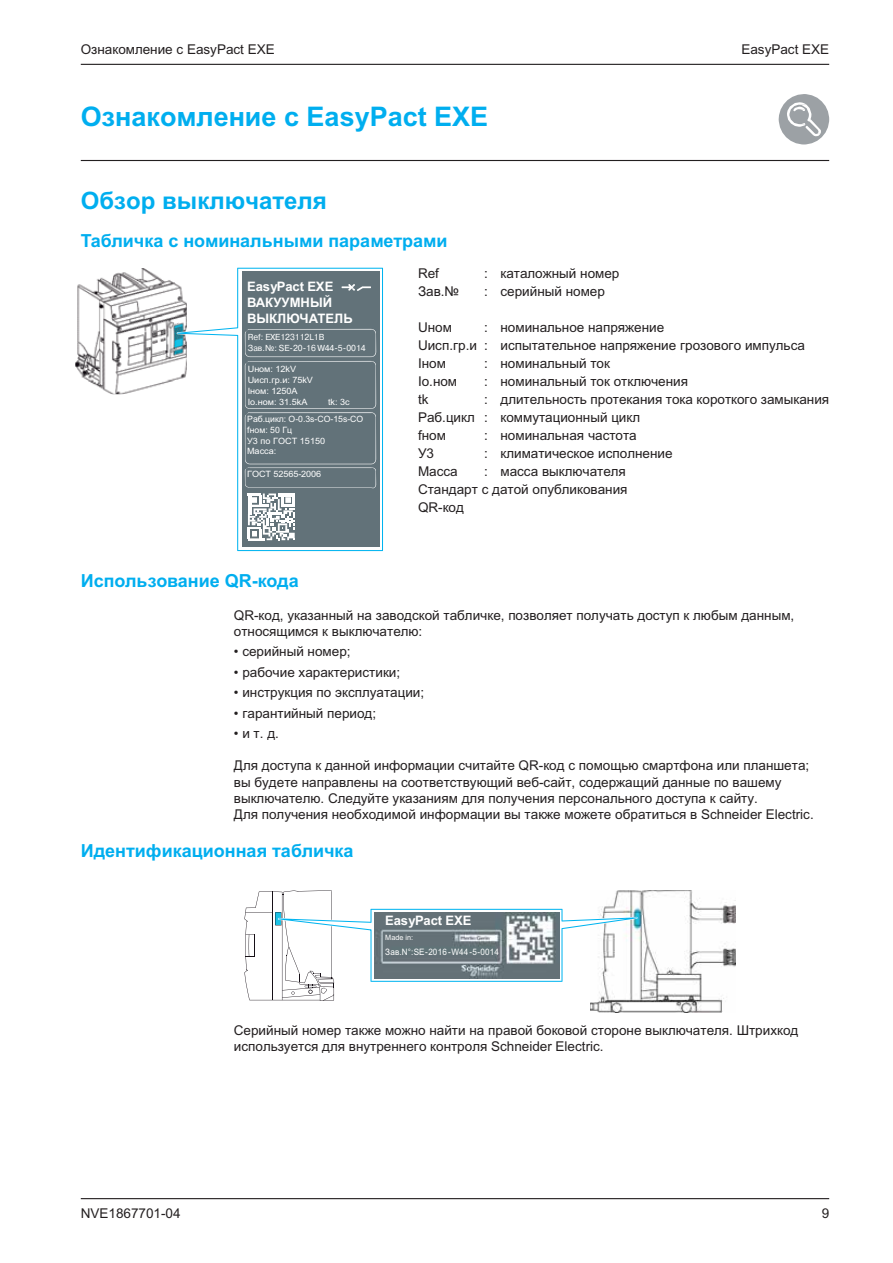
<style>
.page{position:relative;width:893px;height:1263px;background:#fff}
.page>*{position:absolute;margin:0;border:0;box-sizing:border-box;transform-origin:0 0}
.t1{font:700 27px "Arial MT Pro Cyr";color:#00aeef}
.t2{font:700 24px "Arial MT Pro Cyr";color:#00aeef}
.t3{font:700 18px "Arial MT Pro Cyr";color:#00aeef}
.t4{font:13.5px/18px "Arial MT Pro Cyr";color:#231f20}
.t5{font:700 13.05px/15.6px "Arial";color:#fff}
.t6{font:8.85px "Arial";letter-spacing:.02em;color:#fff;scale:.92 1}
.t7{font:8.7px/10.9px "Arial";color:#fff;scale:1.05 1}
.t8{font:8.7px/10.5px "Pragmatica C";color:#fff;scale:.96 1}
.t9{font:8.7px/10.6px "Arial";color:#fff}
.t10{font:7.35px "Arial";letter-spacing:-.005em;color:#fff}
</style>
<div class="page">
<hr style="left:81px;top:64px;width:748px;height:1px;background:#231f20">
<hr style="left:81px;top:1198px;width:748px;height:1px;background:#231f20">
<hr style="left:81px;top:160px;width:748px;height:1px;background:#231f20">
<svg style="left:779px;top:94px;width:50px;height:50px"></svg>
<img style="left:75px;top:268px;width:102px;height:126px">
<svg style="left:177px;top:268px;width:206px;height:283px"></svg>
<div style="left:242px;top:272px;width:137px;height:275px;background:#627279"></div>
<svg style="left:341px;top:284px;width:30px;height:7px"></svg>
<svg style="left:245px;top:329px;width:131px;height:211px"></svg>
<img style="left:590px;top:890px;width:146px;height:122px">
<svg style="left:244px;top:890px;width:394px;height:111px"></svg>
<img style="left:374px;top:912px;width:185px;height:66px">
<p class="t4" style="left:81px;top:41px;width:196px">Ознакомление с EasyPact EXE</p>
<p class="t4" style="left:741px;top:41px;width:89px">EasyPact EXE</p>
<h1 class="t1" style="left:81px;top:101px;width:409px">Ознакомление с EasyPact EXE</h1>
<h2 class="t2" style="left:81px;top:186px;width:248px">Обзор выключателя</h2>
<h3 class="t3" style="left:81px;top:230px;width:368px">Табличка с номинальными параметрами</h3>
<p class="t5" style="left:247px;top:279px;width:88px">EasyPact EXE</p>
<p class="t4" style="left:418px;top:265px;width:23px">Ref</p>
<p class="t4" style="left:484px;top:265px;width:137px">: каталожный номер</p>
<p class="t4" style="left:418px;top:283px;width:43px">Зав.№</p>
<p class="t4" style="left:484px;top:283px;width:122px">: серийный номер</p>
<p class="t4" style="left:418px;top:319px;width:35px">Uном</p>
<p class="t5" style="left:281px;top:271px;width:88px">EasyPact EXE</p>
<p class="t5" style="left:281px;top:287px;width:107px">ВАКУУМНЫЙ<br>ВЫКЛЮЧАТЕЛЬ</p>
<p class="t5" style="left:247px;top:295px;width:107px">ВАКУУМНЫЙ<br>ВЫКЛЮЧАТЕЛЬ</p>
<p class="t4" style="left:418px;top:319px;width:388px;text-indent:66px">: номинальное напряжение<br>Uисп.гр.и : испытательное напряжение грозового импульса<br>Iном</p>
<p class="t8" style="left:248px;top:332px;width:124px">Ref: EXE123112L1B<br>Зав.№: SE-20-16 W44-5-0014</p>
<p class="t4" style="left:484px;top:355px;width:127px">: номинальный ток</p>
<p class="t7" style="left:248px;top:364px;width:64px">Uном: 12kV<br>Uисп.гр.и: 75kV<br>Iном: 1250A<br>Iо.ном: 31.5kA</p>
<p class="t4" style="left:418px;top:373px;width:41px">Iо.ном</p>
<p class="t4" style="left:484px;top:373px;width:206px">: номинальный ток отключения</p>
<p class="t4" style="left:418px;top:391px;width:12px">tk</p>
<p class="t7" style="left:281px;top:378px;width:49px">Iном: 1250A</p>
<p class="t9" style="left:281px;top:416px;width:46px">fном: 50 Гц</p>
<p class="t7" style="left:281px;top:438px;width:30px">Масса:</p>
<p class="t4" style="left:418px;top:391px;width:413px;text-indent:66px">: длительность протекания тока короткого замыкания<br>Раб.цикл : коммутационный цикл<br>fном</p>
<p class="t7" style="left:247px;top:393px;width:112px;line-height:16.8px;text-indent:81px">tk: 3с<br>Раб.цикл: O-0.3s-CO-15s-CO</p>
<p class="t9" style="left:247px;top:424px;width:80px">fном: 50 Гц<br>У3 по ГОСТ 15150<br>Масса:</p>
<p class="t7" style="left:247px;top:469px;width:72px">ГОСТ 52565-2006</p>
<p class="t4" style="left:484px;top:427px;width:154px">: номинальная частота</p>
<p class="t4" style="left:418px;top:445px;width:18px">У3</p>
<p class="t4" style="left:484px;top:445px;width:190px">: климатическое исполнение</p>
<p class="t4" style="left:418px;top:463px;width:41px">Масса</p>
<p class="t4" style="left:418px;top:463px;width:211px;text-indent:66px">: масса выключателя<br>Стандарт с датой опубликования<br>QR-код</p>
<h3 class="t3" style="left:81px;top:570px;width:219px">Использование QR-кода</h3>
<p class="t4" style="left:234px;top:607px;width:562px;line-height:16.2px">QR-код, указанный на заводской табличке, позволяет получать доступ к любым данным, относящимся к выключателю:</p>
<p class="t4" style="left:234px;top:643px;width:118px">• серийный номер;</p>
<p class="t4" style="left:234px;top:664px;width:168px">• рабочие характеристики;</p>
<p class="t4" style="left:234px;top:684px;width:192px">• инструкция по эксплуатации;</p>
<p class="t4" style="left:234px;top:704px;width:144px">• гарантийный период;</p>
<p class="t4" style="left:234px;top:725px;width:47px">• и т. д.</p>
<p class="t4" style="left:234px;top:758px;width:581px;line-height:16.2px">Для доступа к данной информации считайте QR-код с помощью смартфона или планшета; вы будете направлены на соответствующий веб-сайт, содержащий данные по вашему выключателю. Следуйте указаниям для получения персонального доступа к сайту.<br>Для получения необходимой информации вы также можете обратиться в Schneider Electric.</p>
<h3 class="t3" style="left:81px;top:840px;width:274px">Идентификационная табличка</h3>
<p class="t5" style="left:385px;top:913px;width:88px">EasyPact EXE</p>
<p class="t10" style="left:385px;top:933px;width:29px">Made in:</p>
<p class="t6" style="left:385px;top:946px;width:125px">Зав.N°:SE-2016 -W44 -5-0014</p>
<p class="t4" style="left:234px;top:1023px;width:566px;line-height:16.2px">Серийный номер также можно найти на правой боковой стороне выключателя. Штрихкод используется для внутреннего контроля Schneider Electric.</p>
<p class="t4" style="left:81px;top:1204px;width:101px">NVE1867701-04</p>
<p class="t4" style="left:822px;top:1204px;width:9px">9</p>
</div>
